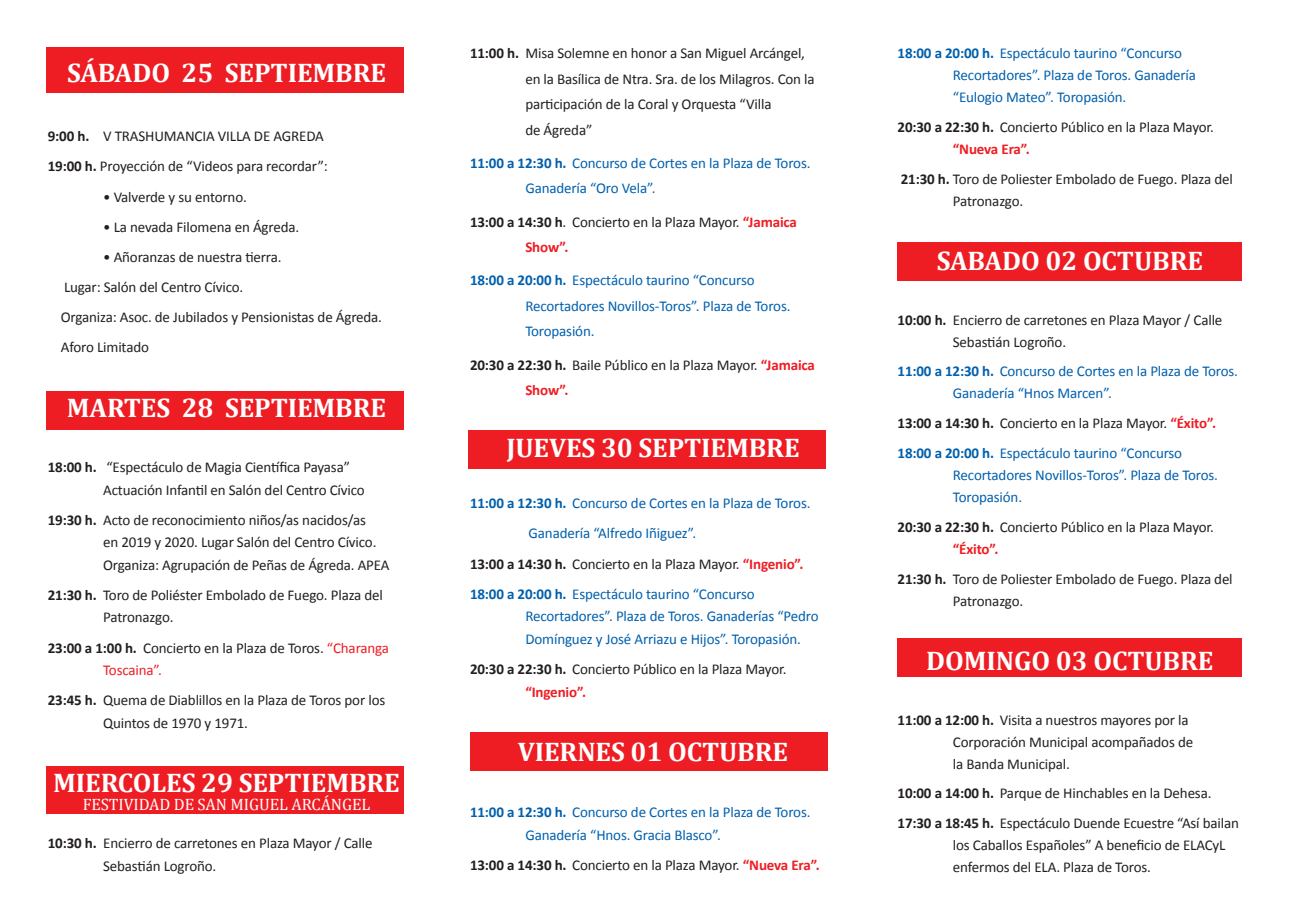
<style>
.page{position:relative;width:1289px;height:919px;background:#fff}
.page>*{position:absolute;margin:0;border:0;box-sizing:border-box;transform-origin:0 0}
.t1{font:700 27px "Cambria";letter-spacing:-.005em;color:#fff}
.t2{font:16.5px "Cambria";letter-spacing:-.005em;color:#fff}
.t3{font:15px/22px "Calibri";letter-spacing:-.01em;color:#231f20}
.t4{font:15px/22px "Calibri";letter-spacing:-.01em;color:#0160ae}
.s1{font-weight:700}
.s2{color:#ee1d23}
.s3{font-weight:700;color:#ee1d23}
.s4{font-weight:700;color:#231f20}
.s5{color:#231f20}
</style>
<div class="page">
<div style="left:897px;top:638px;width:345px;height:38px;background:#ee1d23"></div>
<div style="left:897px;top:242px;width:345px;height:39px;background:#ee1d23"></div>
<div style="left:470px;top:732px;width:357px;height:38px;background:#ee1d23"></div>
<div style="left:47px;top:47px;width:357px;height:45px;background:#ee1d23"></div>
<div style="left:47px;top:765px;width:357px;height:48px;background:#ee1d23"></div>
<div style="left:468px;top:430px;width:357px;height:38px;background:#ee1d23"></div>
<div style="left:47px;top:391px;width:357px;height:38px;background:#ee1d23"></div>
<h1 class="t1" style="left:67px;top:56px;width:320px">SÁBADO 25 SEPTIEMBRE</h1>
<p class="t3" style="left:48px;top:120px;width:281px;line-height:30.2px"><span class="s1">9:00 h.</span> V TRASHUMANCIA VILLA DE AGREDA<br><span class="s1">19:00 h.</span> Proyección de “Videos para recordar”:</p>
<p class="t3" style="left:103px;top:185px;width:145px">• Valverde y su entorno.</p>
<p class="t3" style="left:103px;top:215px;width:198px">• La nevada Filomena en Ágreda.</p>
<p class="t3" style="left:61px;top:241px;width:323px;line-height:30.2px;text-indent:42px">• Añoranzas de nuestra tierra.<br>Lugar: Salón del Centro Cívico.<br>Organiza: Asoc. de Jubilados y Pensionistas de Ágreda.<br>Aforo Limitado</p>
<h1 class="t1" style="left:67px;top:391px;width:321px">MARTES 28 SEPTIEMBRE</h1>
<p class="t3" style="left:103px;top:455px;width:263px;line-height:22.5px;text-indent:-55px"><span class="s1">18:00 h.</span> “Espectáculo de Magia Científica Payasa”<br>Actuación Infantil en Salón del Centro Cívico</p>
<p class="t3" style="left:103px;top:508px;width:288px;line-height:22.5px;text-indent:-55px"><span class="s1">19:30 h.</span> Acto de reconocimiento niños/as nacidos/as<br>en 2019 y 2020. Lugar Salón del Centro Cívico.<br>Organiza: Agrupación de Peñas de Ágreda. APEA</p>
<p class="t3" style="left:103px;top:583px;width:281px;line-height:22.5px;text-indent:-55px"><span class="s1">21:30 h.</span> Toro de Poliéster Embolado de Fuego. Plaza del<br>Patronazgo.</p>
<p class="t3" style="left:103px;top:635px;width:287px;line-height:22.5px;text-indent:-55px"><span class="s1">23:00 a 1:00 h.</span> Concierto en la Plaza de Toros. <span class="s2">“Charanga<br>Toscaina”.</span></p>
<p class="t3" style="left:103px;top:688px;width:284px;line-height:22.5px;text-indent:-55px"><span class="s1">23:45 h.</span> Quema de Diablillos en la Plaza de Toros por los<br>Quintos de 1970 y 1971.</p>
<h1 class="t1" style="left:53px;top:766px;width:348px">MIERCOLES 29 SEPTIEMBRE</h1>
<p class="t2" style="left:83px;top:794px;width:289px">FESTIVIDAD DE SAN MIGUEL ARCÁNGEL</p>
<p class="t3" style="left:103px;top:830px;width:271px;line-height:23.2px;text-indent:-55px"><span class="s1">10:30 h.</span> Encierro de carretones en Plaza Mayor / Calle<br>Sebastián Logroño.</p>
<p class="t3" style="left:525px;top:40px;width:291px;line-height:25.5px;text-indent:-55px"><span class="s1">11:00 h.</span> Misa Solemne en honor a San Miguel Arcángel, en la Basílica de Ntra. Sra. de los Milagros. Con la participación de la Coral y Orquesta “Villa<br>de Ágreda”</p>
<p class="t4" style="left:525px;top:149px;width:286px;line-height:25.5px;text-indent:-55px"><span class="s1">11:00 a 12:30 h.</span> Concurso de Cortes en la Plaza de Toros.<br>Ganadería “Oro Vela”.</p>
<p class="t3" style="left:525px;top:208px;width:273px;line-height:25.5px;text-indent:-55px"><span class="s1">13:00 a 14:30 h</span>. Concierto en la Plaza Mayor. <span class="s3">“Jamaica<br>Show”.</span></p>
<p class="t4" style="left:525px;top:267px;width:266px;line-height:25.5px;text-indent:-55px"><span class="s1">18:00 a 20:00 h.</span> Espectáculo taurino “Concurso<br>Recortadores Novillos-Toros”. Plaza de Toros.<br>Toropasión.</p>
<p class="t3" style="left:525px;top:351px;width:291px;line-height:25.5px;text-indent:-55px"><span class="s1">20:30 a 22:30 h.</span> Baile Público en la Plaza Mayor. <span class="s3">“Jamaica<br>Show”.</span></p>
<h1 class="t1" style="left:506px;top:431px;width:295px">JUEVES 30 SEPTIEMBRE</h1>
<p class="t4" style="left:470px;top:491px;width:342px"><span class="s1">11:00 a 12:30 h.</span> Concurso de Cortes en la Plaza de Toros.</p>
<p class="t4" style="left:528px;top:521px;width:169px">Ganadería “Alfredo Iñiguez”.</p>
<p class="t3" style="left:470px;top:552px;width:335px"><span class="s1">13:00 a 14:30 h.</span> Concierto en la Plaza Mayor. <span class="s3">“Ingenio”.</span></p>
<p class="t4" style="left:470px;top:582px;width:286px"><span class="s1">18:00 a 20:00 h.</span> Espectáculo taurino “Concurso</p>
<p class="t4" style="left:525px;top:604px;width:295px;line-height:22.5px">Recortadores”. Plaza de Toros. Ganaderías “Pedro<br>Domínguez y José Arriazu e Hijos”. Toropasión.</p>
<p class="t3" style="left:525px;top:657px;width:262px;line-height:22.5px;text-indent:-55px"><span class="s1">20:30 a 22:30 h.</span> Concierto Público en la Plaza Mayor. <span class="s3">“Ingenio”.</span></p>
<h1 class="t1" style="left:518px;top:735px;width:272px">VIERNES 01 OCTUBRE</h1>
<p class="t4" style="left:525px;top:800px;width:286px;line-height:22.5px;text-indent:-55px"><span class="s1">11:00 a 12:30 h.</span> Concurso de Cortes en la Plaza de Toros.<br>Ganadería “Hnos. Gracia Blasco”.</p>
<p class="t3" style="left:470px;top:853px;width:351px"><span class="s1">13:00 a 14:30 h.</span> Concierto en la Plaza Mayor. <span class="s3">“Nueva Era”.</span></p>
<p class="t4" style="left:952px;top:41px;width:245px;text-indent:-55px"><span class="s1">18:00 a 20:00 h.</span> Espectáculo taurino “Concurso<br>Recortadores”. Plaza de Toros. Ganadería “Eulogio Mateo”. Toropasión.</p>
<p class="t3" style="left:952px;top:115px;width:262px;text-indent:-55px"><span class="s1">20:30 a 22:30 h.</span> Concierto Público en la Plaza Mayor. <span class="s3">“Nueva Era”.</span></p>
<p class="t3" style="left:952px;top:167px;width:281px;text-indent:-52px"><span class="s1">21:30 h.</span> Toro de Poliester Embolado de Fuego. Plaza del<br>Patronazgo.</p>
<h1 class="t1" style="left:936px;top:244px;width:268px">SABADO 02 OCTUBRE</h1>
<p class="t3" style="left:952px;top:308px;width:271px;text-indent:-55px"><span class="s1">10:00 h.</span> Encierro de carretones en Plaza Mayor / Calle<br>Sebastián Logroño.</p>
<p class="t4" style="left:952px;top:359px;width:287px;text-indent:-55px"><span class="s1">11:00 a 12:30 h.</span> Concurso de Cortes en la Plaza de Toros.<br>Ganadería “Hnos Marcen”.</p>
<p class="t4" style="left:897px;top:407px;width:320px;line-height:29.7px"><span class="s4">13:00 a 14:30 h.</span> <span class="s5">Concierto en la Plaza Mayor.</span> <span class="s3">“Éxito”.<br></span><span class="s1">18:00 a 20:00 h.</span> Espectáculo taurino “Concurso</p>
<p class="t4" style="left:952px;top:463px;width:266px">Recortadores Novillos-Toros”. Plaza de Toros.<br>Toropasión.</p>
<p class="t3" style="left:952px;top:515px;width:262px;text-indent:-55px"><span class="s1">20:30 a 22:30 h.</span> Concierto Público en la Plaza Mayor. <span class="s3">“Éxito”.</span></p>
<p class="t3" style="left:952px;top:566px;width:281px;text-indent:-55px"><span class="s1">21:30 h.</span> Toro de Poliester Embolado de Fuego. Plaza del<br>Patronazgo.</p>
<h1 class="t1" style="left:926px;top:643px;width:288px">DOMINGO 03 OCTUBRE</h1>
<p class="t3" style="left:952px;top:707px;width:242px;text-indent:-55px"><span class="s1">11:00 a 12:00 h.</span> Visita a nuestros mayores por la<br>Corporación Municipal acompañados de la Banda Municipal.</p>
<p class="t3" style="left:897px;top:777px;width:343px;line-height:29.7px"><span class="s1">10:00 a 14:00 h.</span> Parque de Hinchables en la Dehesa.<br><span class="s1">17:30 a 18:45 h.</span> Espectáculo Duende Ecuestre “Así bailan</p>
<p class="t3" style="left:952px;top:833px;width:274px">los Caballos Españoles” A beneficio de ELACyL enfermos del ELA. Plaza de Toros.</p>
</div>
